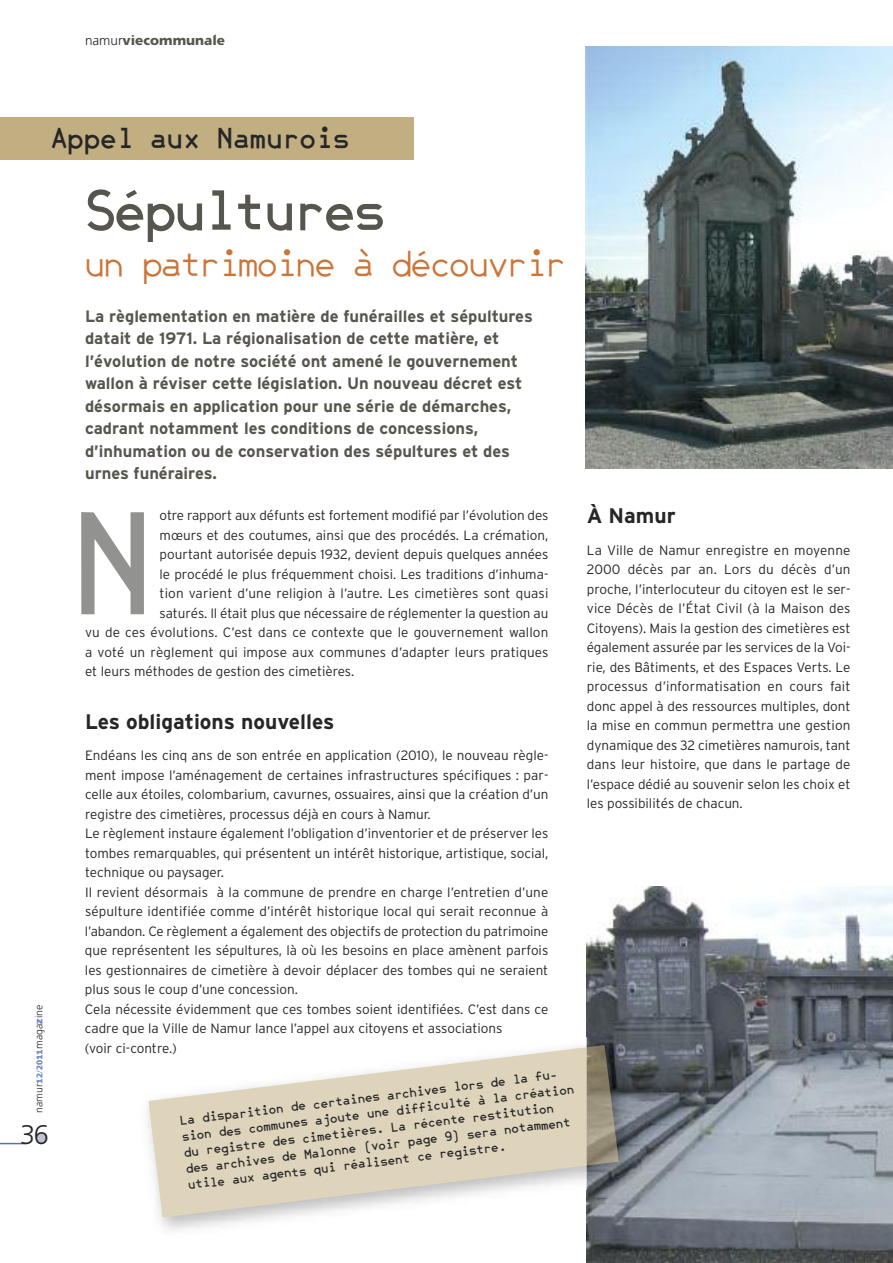
<style>
.page{position:relative;width:893px;height:1263px;background:#fff}
.page>*{position:absolute;margin:0;border:0;box-sizing:border-box;transform-origin:0 0}
.t1{font:700 150px "Jet Jane Mono";color:#929391}
.t2{font:700 58.5px "Jet Jane Mono";letter-spacing:-.04em;color:#57564e}
.t3{font:37.5px "Jet Jane Mono";letter-spacing:-.04em;color:#cc7539}
.t4{font:700 30.15px "Jet Jane Mono";color:#272627}
.t5{font:300 27px "Freeway";color:#272627}
.t6{font:700 21px "Interstate";color:#272627}
.t7{font:700 16.5px/22.5px "Interstate";color:#57564e}
.t8{font:300 13.5px/19.5px "Interstate";color:#272627}
.t9{font:700 13.5px/16.2px "Jet Jane Mono";color:#272627}
.t10{font:900 13.5px "Freeway";color:#57564e}
.t11{font:300 10.5px "Freeway";color:#272627}
.s1{font-weight:300;color:#272627}
.s2{font-weight:900;font-size:8.25px;color:#6b85c0}
.s3{font-size:8.25px;color:#6b85c0}
.s4{font-weight:900;color:#6b85c0}
</style>
<div class="page">
<div style="left:36px;top:1133px;width:10px;height:11px;background:#c1c2d2;border-radius:50%"></div>
<svg style="left:0;top:1143px;width:26px;height:1px"></svg>
<div style="left:0;top:117px;width:413px;height:42px;background:#c1ae81"></div>
<img style="left:586px;top:47px;width:307px;height:421px">
<img style="left:587px;top:887px;width:306px;height:376px">
<img style="left:147px;top:1037px;width:440px;height:206px">
<img style="left:587px;top:1032px;width:57px;height:158px">
<svg style="left:148px;top:1047px;width:439px;height:170px;fill:#ded4bc"></svg>
<img style="left:587px;top:1045px;width:32px;height:120px">
<p class="t10" style="left:85px;top:32px;width:142px"><span class="s1">namur</span>viecommunale</p>
<h3 class="t4" style="left:51px;top:128px;width:300px">Appel aux Namurois</h3>
<p class="t11" style="left:33px;top:1113px;width:109px;rotate:-90deg">namur<span class="s2">12</span><span class="s3">/</span><span class="s2">2011</span>maga<span class="s4">z</span>ine</p>
<h3 class="t5" style="left:20px;top:1119px;width:30px">36</h3>
<h2 class="t2" style="left:85px;top:190px;width:303px">Sépultures</h2>
<h3 class="t3" style="left:85px;top:251px;width:483px">un patrimoine à découvrir</h3>
<p class="t7" style="left:85px;top:305px;width:449px">La règlementation en matière de funérailles et sépultures datait de 1971. La régionalisation de cette matière, et l’évolution de notre société ont amené le gouvernement wallon à réviser cette législation. Un nouveau décret est désormais en application pour une série de démarches, cadrant notamment les conditions de concessions, d’inhumation ou de conservation des sépultures et des urnes funéraires.</p>
<p class="t8" style="left:160px;top:506px;width:390px">otre rapport aux défunts est fortement modifié par l’évolution des</p>
<p class="t8" style="left:160px;top:525px;width:390px">mœurs et des coutumes, ainsi que des procédés. La crémation,</p>
<p class="t8" style="left:160px;top:545px;width:390px">pourtant autorisée depuis 1932, devient depuis quelques années</p>
<p class="t8" style="left:160px;top:564px;width:390px">le procédé le plus fréquemment choisi. Les traditions d’inhuma-</p>
<p class="t8" style="left:160px;top:584px;width:390px">tion varient d’une religion à l’autre. Les cimetières sont quasi</p>
<p class="t8" style="left:160px;top:603px;width:390px">saturés. Il était plus que nécessaire de réglementer la question au</p>
<p class="t8" style="left:85px;top:623px;width:465px">vu de ces évolutions. C’est dans ce contexte que le gouvernement wallon</p>
<p class="t8" style="left:85px;top:642px;width:465px">a voté un règlement qui impose aux communes d’adapter leurs pratiques</p>
<p class="t8" style="left:85px;top:662px;width:271px">et leurs méthodes de gestion des cimetières.</p>
<h3 class="t6" style="left:85px;top:709px;width:251px">Les obligations nouvelles</h3>
<p class="t8" style="left:85px;top:746px;width:465px">Endéans les cinq ans de son entrée en application (2010), le nouveau règle&shy;ment impose l’aménagement de certaines infrastructures spécifiques : par&shy;celle aux étoiles, colombarium, cavurnes, ossuaires, ainsi que la création d’un registre des cimetières, processus déjà en cours à Namur.<br>Le règlement instaure également l’obligation d’inventorier et de préserver les tombes remarquables, qui présentent un intérêt historique, artistique, social, technique ou paysager.<br>Il revient désormais à la commune de prendre en charge l’entretien d’une sépulture identifiée comme d’intérêt historique local qui serait reconnue à l’abandon. Ce règlement a également des objectifs de protection du patrimoine que représentent les sépultures, là où les besoins en place amènent parfois les gestionnaires de cimetière à devoir déplacer des tombes qui ne seraient plus sous le coup d’une concession.<br>Cela nécessite évidemment que ces tombes soient identifiées. C’est dans ce cadre que la Ville de Namur lance l’appel aux citoyens et associations<br>(voir ci-contre.)</p>
<h1 class="t1" style="left:74px;top:512px;width:84px">N</h1>
<p class="t9" style="left:179px;top:1114px;width:396px;rotate:-7deg">La disparition de certaines archives lors de la fu&shy;sion des communes ajoute une difficulté à la création du registre des cimetières. La récente restitution des archives de Malonne (voir page 9) sera notamment utile aux agents qui réalisent ce registre.</p>
<h3 class="t6" style="left:587px;top:504px;width:90px">À Namur</h3>
<p class="t8" style="left:587px;top:540px;width:265px;text-align:justify">La Ville de Namur enregistre en moyenne 2000 décès par an. Lors du décès d’un proche, l’interlocuteur du citoyen est le ser&shy;vice Décès de l’État Civil (à la Maison des Citoyens). Mais la gestion des cimetières est également assurée par les services de la Voi&shy;rie, des Bâtiments, et des Espaces Verts. Le processus d’informatisation en cours fait donc appel à des ressources multiples, dont la mise en commun permettra une gestion dynamique des 32 cimetières namurois, tant dans leur histoire, que dans le partage de l’espace dédié au souvenir selon les choix et les possibilités de chacun.</p>
</div>
